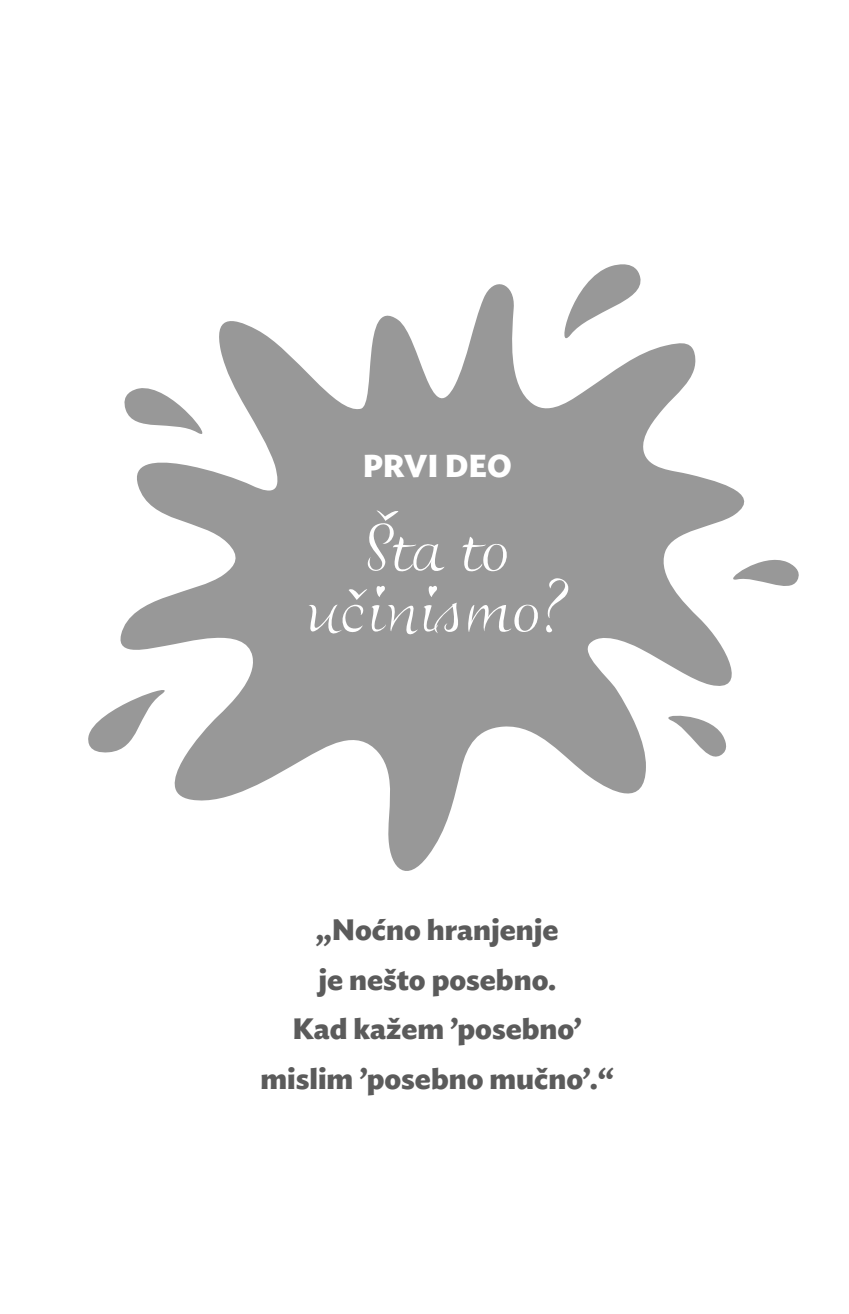
<style>
.page{position:relative;width:849px;height:1314px;background:#fff}
.page>*{position:absolute;margin:0;border:0;box-sizing:border-box;transform-origin:0 0}
.First_Line_Indent{font:81px "Lovely Audrey BG";color:#fff}
.First_Line_Indent-2{font:700 31.5px "Ideal Sans";color:#fff}
.First_Line_Indent-3{font:700 29.25px "Ideal Sans";color:#5b5b5b}
</style>
<div class="page">
<svg style="left:120px;top:284px;width:625px;height:587px;fill:#989898"></svg>
<svg style="left:553px;top:264px;width:92px;height:92px"></svg>
<svg style="left:120px;top:383px;width:98px;height:61px"></svg>
<svg style="left:88px;top:678px;width:95px;height:76px"></svg>
<svg style="left:719px;top:551px;width:80px;height:44px"></svg>
<svg style="left:654px;top:711px;width:76px;height:52px"></svg>
<svg style="left:385px;top:330px;width:21px;height:39px"></svg>
<div style="left:554px;top:399px;width:51px;height:30px;background:#989898"></div>
<svg style="left:575px;top:672px;width:52px;height:85px;background:#a1a1a1"></svg>
<svg style="left:273px;top:721px;width:81px;height:32px;background:#a5a5a5"></svg>
<svg style="left:156px;top:488px;width:43px;height:25px"></svg>
<p class="First_Line_Indent-2" style="left:363px;top:441px;width:150px">PRVI DEO</p>
<p class="First_Line_Indent" style="left:364px;top:506px;width:147px">Šta to</p>
<p class="First_Line_Indent" style="left:305px;top:567px;width:265px">učinismo?</p>
<p class="First_Line_Indent-3" style="left:316px;top:906px;width:244px">„Noćno hranjenje</p>
<p class="First_Line_Indent-3" style="left:318px;top:956px;width:239px">je nešto posebno.</p>
<p class="First_Line_Indent-3" style="left:292px;top:1005px;width:291px">Kad kažem ’posebno’</p>
<p class="First_Line_Indent-3" style="left:260px;top:1055px;width:355px">mislim ’posebno mučno’.“</p>
</div>
